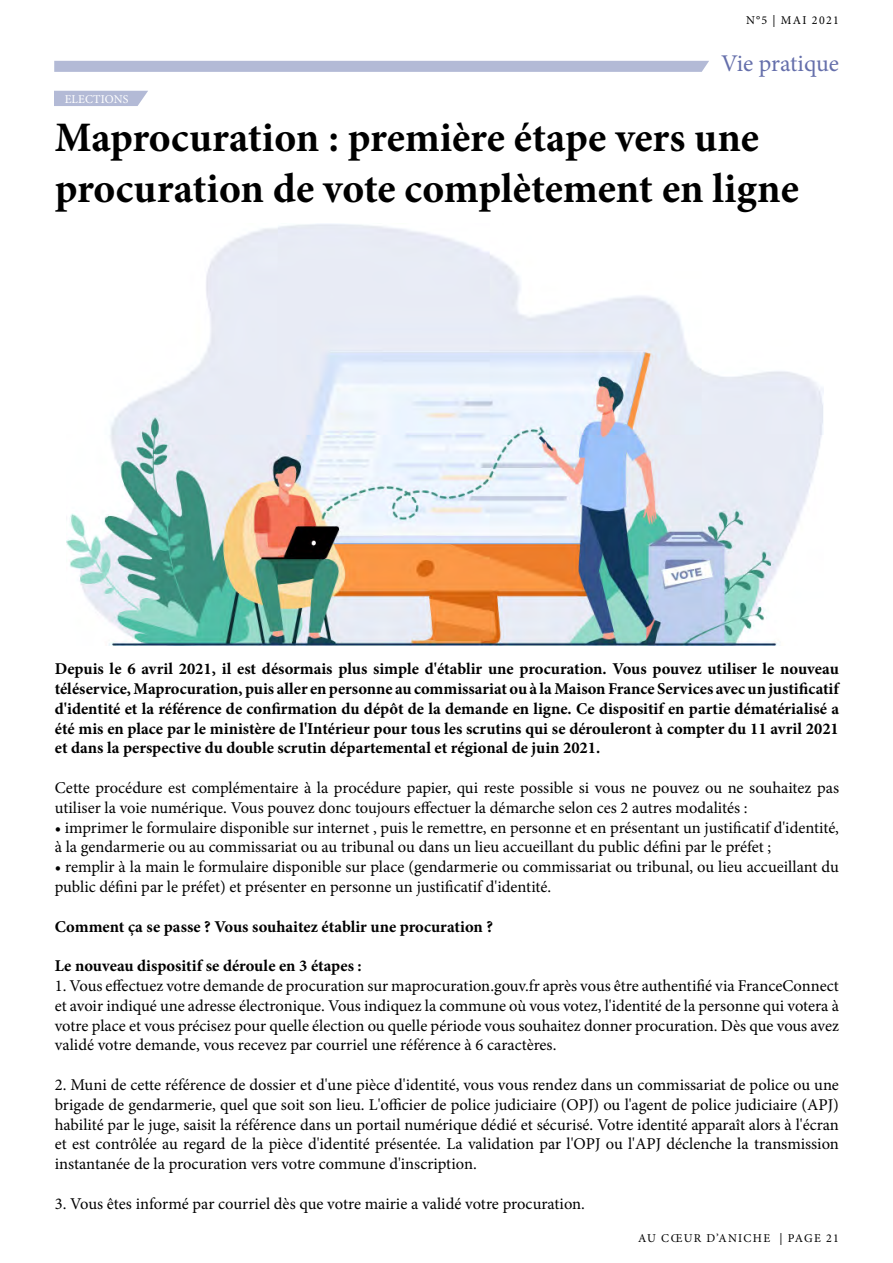
<style>
.page{position:relative;width:893px;height:1263px;background:#fff}
.page>*{position:absolute;margin:0;border:0;box-sizing:border-box;transform-origin:0 0}
.t1{font:700 42px/50.4px "Minion Pro";letter-spacing:-.005em;color:#000}
.t2{font:24px "Minion Pro";color:#656fab}
.t3{font:16.5px/19.8px "Minion Pro";color:#000}
.t4{font:700 16.5px/19.8px "Minion Pro";color:#000;text-align:justify}
.t5{font:12px "Minion Pro";letter-spacing:.11em;color:#000}
.t6{font:12px "Minion Pro";letter-spacing:.01em;color:#fff}
</style>
<div class="page">
<svg style="left:54px;top:61px;width:655px;height:11px"></svg>
<svg style="left:54px;top:91px;width:94px;height:15px"></svg>
<img style="left:67px;top:224px;width:756px;height:422px">
<p class="t5" style="left:746px;top:12px;width:94px">N°5 | MAI 2021</p>
<h2 class="t2" style="left:721px;top:48px;width:119px">Vie pratique</h2>
<p class="t6" style="left:65px;top:91px;width:65px">ELECTIONS</p>
<h1 class="t1" style="left:55px;top:112px;width:746px">Maprocuration : première étape vers une procuration de vote complètement en ligne</h1>
<p class="t4" style="left:55px;top:659px;width:786px">Depuis le 6 avril 2021, il est désormais plus simple d'établir une procuration. Vous pouvez utiliser le nouveau téléservice, Maprocuration, puis aller en personne au commissariat ou à la Maison France Services avec un justificatif d'identité et la référence de confirmation du dépôt de la demande en ligne. Ce dispositif en partie dématérialisé a été mis en place par le ministère de l'Intérieur pour tous les scrutins qui se dérouleront à compter du 11 avril 2021 et dans la perspective du double scrutin départemental et régional de juin 2021.</p>
<p class="t3" style="left:55px;top:778px;width:786px">Cette procédure est complémentaire à la procédure papier, qui reste possible si vous ne pouvez ou ne souhaitez pas utiliser la voie numérique. Vous pouvez donc toujours effectuer la démarche selon ces 2 autres modalités :</p>
<p class="t3" style="left:55px;top:817px;width:786px">• imprimer le formulaire disponible sur internet , puis le remettre, en personne et en présentant un justificatif d'identité, à la gendarmerie ou au commissariat ou au tribunal ou dans un lieu accueillant du public défini par le préfet ;</p>
<p class="t3" style="left:55px;top:857px;width:786px">• remplir à la main le formulaire disponible sur place (gendarmerie ou commissariat ou tribunal, ou lieu accueillant du public défini par le préfet) et présenter en personne un justificatif d'identité.</p>
<p class="t4" style="left:55px;top:916px;width:440px">Comment ça se passe ? Vous souhaitez établir une procuration ?</p>
<p class="t4" style="left:55px;top:956px;width:309px">Le nouveau dispositif se déroule en 3 étapes :</p>
<p class="t3" style="left:55px;top:976px;width:786px;text-align:justify">1. Vous effectuez votre demande de procuration sur maprocuration.gouv.fr après vous être authentifié via FranceConnect et avoir indiqué une adresse électronique. Vous indiquez la commune où vous votez, l'identité de la personne qui votera à votre place et vous précisez pour quelle élection ou quelle période vous souhaitez donner procuration. Dès que vous avez validé votre demande, vous recevez par courriel une référence à 6 caractères.</p>
<p class="t3" style="left:55px;top:1075px;width:786px;text-align:justify">2. Muni de cette référence de dossier et d'une pièce d'identité, vous vous rendez dans un commissariat de police ou une brigade de gendarmerie, quel que soit son lieu. L'officier de police judiciaire (OPJ) ou l'agent de police judiciaire (APJ) habilité par le juge, saisit la référence dans un portail numérique dédié et sécurisé. Votre identité apparaît alors à l'écran et est contrôlée au regard de la pièce d'identité présentée. La validation par l'OPJ ou l'APJ déclenche la transmission instantanée de la procuration vers votre commune d'inscription.</p>
<p class="t3" style="left:55px;top:1194px;width:532px">3. Vous êtes informé par courriel dès que votre mairie a validé votre procuration.</p>
<p class="t5" style="left:638px;top:1230px;width:202px">AU CŒUR D’ANICHE | PAGE 21</p>
</div>
